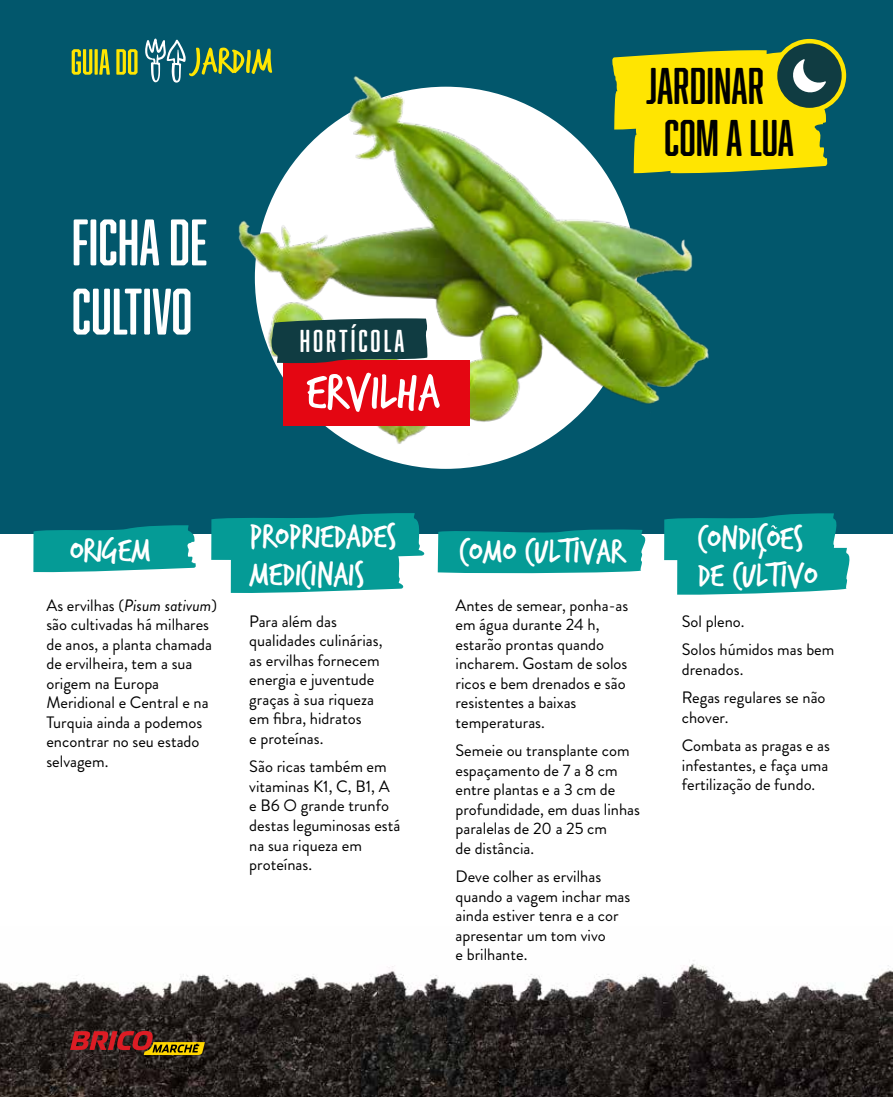
<style>
.page{position:relative;width:893px;height:1097px;background:#fff}
.page>*{position:absolute;margin:0;border:0;box-sizing:border-box;transform-origin:0 0}
.t1{font:60.45px/69.2px "Abolition W00 Soft";color:#fff}
.t2{font:53.85px "Trash Hand";color:#fff}
.t3{font:47.4px/51.8px "Abolition W00 Soft";color:#000}
.t4{font:36.15px/37.5px "Trash Hand";color:#fff}
.t5{font:29.1px "Abolition W00 Soft";letter-spacing:.1em;color:#fff}
.t6{font:16.5px/19.5px "Brandon Grotesque";color:#000}
.s1{font-style:italic}
</style>
<div class="page">
<div style="left:0;top:0;width:893px;height:533px;background:#02576c"></div>
<img style="left:0;top:960px;width:893px;height:136px">
<svg style="left:70px;top:1030px;width:135px;height:24px;background:#78371b"></svg>
<img style="left:238px;top:71px;width:471px;height:398px">
<svg style="left:72px;top:49px;width:20px;height:26px"></svg>
<hr style="left:95px;top:49px;width:3px;height:26px;background:#ffe501">
<svg style="left:99px;top:49px;width:11px;height:26px"></svg>
<svg style="left:116px;top:49px;width:22px;height:26px"></svg>
<svg style="left:145px;top:38px;width:127px;height:45px"></svg>
<svg style="left:611px;top:39px;width:235px;height:135px"></svg>
<svg style="left:33px;top:525px;width:164px;height:47px;background:#139b98"></svg>
<svg style="left:211px;top:513px;width:215px;height:80px"></svg>
<svg style="left:438px;top:529px;width:212px;height:45px;background:#139d9a"></svg>
<svg style="left:664px;top:513px;width:189px;height:82px;background:#1b9f9c"></svg>
<div style="left:283px;top:360px;width:186px;height:65px;background:#e40612"></div>
<svg style="left:270px;top:318px;width:158px;height:46px;background:#2a4546"></svg>
<h1 class="t1" style="left:72px;top:207px;width:137px">FICHA DE<br>CULTIVO</h1>
<h3 class="t5" style="left:300px;top:323px;width:106px">HORTÍCOLA</h3>
<h2 class="t2" style="left:307px;top:365px;width:135px">ERVILHA</h2>
<h3 class="t3" style="left:664px;top:60px;width:131px;text-indent:-18px">JARDINAR<br>COM A LUA</h3>
<h3 class="t4" style="left:70px;top:533px;width:83px">ORIGEM</h3>
<p class="t6" style="left:46px;top:595px;width:172px">As ervilhas (<span class="s1">Pisum sativum</span>) são cultivadas há milhares de anos, a planta chamada de ervilheira, tem a sua origem na Europa<br>Meridional e Central e na<br>Turquia ainda a podemos encontrar no seu estado selvagem.</p>
<h3 class="t4" style="left:250px;top:519px;width:149px">PROPRIEDADES<br>MEDICINAIS</h3>
<p class="t6" style="left:249px;top:611px;width:135px">Para além das qualidades culinárias, as ervilhas fornecem energia e juventude graças à sua riqueza em fibra, hidratos<br>e proteínas.</p>
<p class="t6" style="left:249px;top:757px;width:153px">São ricas também em vitaminas K1, C, B1, A e B6 O grande trunfo destas leguminosas está na sua riqueza em proteínas.</p>
<h3 class="t4" style="left:459px;top:534px;width:166px">COMO CULTIVAR</h3>
<p class="t6" style="left:455px;top:595px;width:174px">Antes de semear, ponha-as em água durante 24 h, estarão prontas quando incharem. Gostam de solos ricos e bem drenados e são resistentes a baixas temperaturas.</p>
<p class="t6" style="left:455px;top:740px;width:186px">Semeie ou transplante com espaçamento de 7 a 8 cm entre plantas e a 3 cm de profundidade, em duas linhas paralelas de 20 a 25 cm<br>de distância.</p>
<p class="t6" style="left:455px;top:866px;width:176px">Deve colher as ervilhas quando a vagem inchar mas ainda estiver tenra e a cor apresentar um tom vivo<br>e brilhante.</p>
<h3 class="t4" style="left:698px;top:520px;width:121px">CONDIÇÕES<br>DE CULTIVO</h3>
<p class="t6" style="left:682px;top:607px;width:154px;line-height:28.5px">Sol pleno.<br>Solos húmidos mas bem</p>
<p class="t6" style="left:682px;top:655px;width:145px;line-height:28.5px">drenados.<br>Regas regulares se não</p>
<p class="t6" style="left:682px;top:703px;width:150px;line-height:28.5px">chover.<br>Combata as pragas e as</p>
<p class="t6" style="left:682px;top:755px;width:148px">infestantes, e faça uma fertilização de fundo.</p>
</div>
